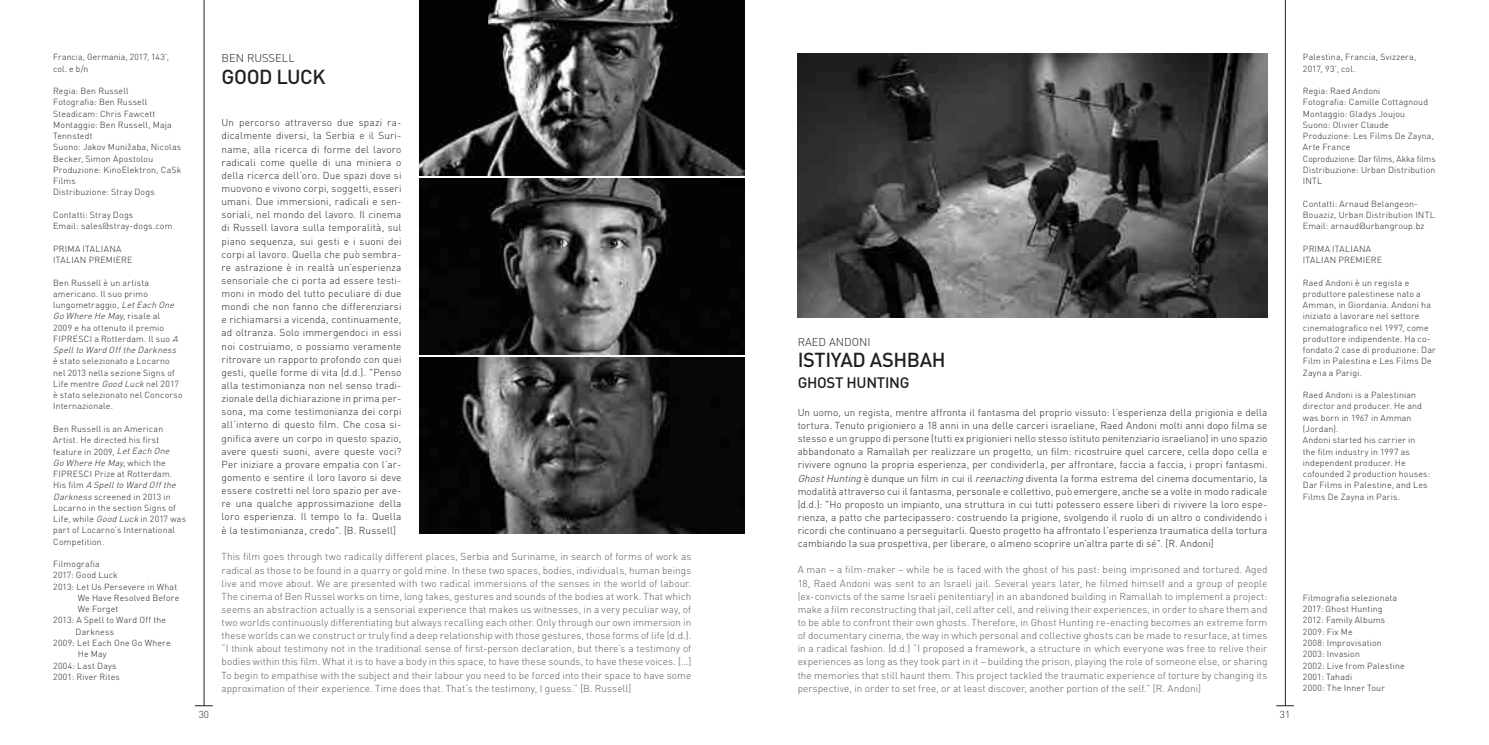
<style>
.page{position:relative;width:1489px;height:745px;background:#fff}
.page>*{position:absolute;margin:0;border:0;box-sizing:border-box;transform-origin:0 0}
.t1{font:500 20px "DIN";color:#231f20}
.t2{font:500 15px "DIN";letter-spacing:-.02em;color:#231f20}
.t3{font:300 11.25px "DIN";color:#231f20}
.t4{font:300 10px/13.1px "DIN";letter-spacing:.015em;color:#231f20;text-align:justify}
.t5{font:300 10px/13.1px "DIN";letter-spacing:.005em;color:#57585a;text-align:justify}
.t6{font:300 8.75px/11.2px "DIN";letter-spacing:.02em;color:#231f20}
.s1{font-style:italic}
</style>
<div class="page">
<hr style="left:1284px;top:0;width:1px;height:705px;background:#231f20">
<svg style="left:1276px;top:705px;width:17px;height:1px"></svg>
<img style="left:797px;top:53px;width:470px;height:264px">
<svg style="left:195px;top:705px;width:18px;height:1px"></svg>
<hr style="left:204px;top:0;width:1px;height:705px;background:#231f20">
<img style="left:419px;top:0;width:325px;height:176px">
<img style="left:419px;top:179px;width:325px;height:175px">
<img style="left:419px;top:357px;width:325px;height:176px">
<p class="t6" style="left:53px;top:51px;width:117px">Francia, Germania, 2017, 143’, col. e b/n</p>
<p class="t6" style="left:53px;top:85px;width:130px">Regia: Ben Russell<br>Fotografia: Ben Russell<br>Steadicam: Chris Fawcett<br>Montaggio: Ben Russell, Maja<br>Tennstedt<br>Suono: Jakov Munižaba, Nicolas<br>Becker, Simon Apostolou<br>Produzione: KinoElektron, CaSk<br>Films<br>Distribuzione: Stray Dogs</p>
<p class="t6" style="left:53px;top:209px;width:121px">Contatti: Stray Dogs<br>Email: sales@stray-dogs.com</p>
<p class="t6" style="left:53px;top:243px;width:81px">PRIMA ITALIANA<br>ITALIAN PREMIERE</p>
<p class="t6" style="left:53px;top:276px;width:128px">Ben Russell è un artista americano. Il suo primo lungometraggio, <span class="s1">LetEach One<br>Go Where He May</span>, r i s a l e a l<br>2009 e ha ottenuto il premio<br>FIPRESCI a Rotterdam. Il suo <span class="s1">A<br>Spellto Ward Offthe Darkness</span></p>
<p class="t6" style="left:53px;top:355px;width:131px">è stato selezionato a Locarno nel 2013 nella sezione Signs of<br>Life mentre <span class="s1">Good Luck</span> nel 2017 è stato selezionato nel Concorso<br>Internazionale.</p>
<p class="t6" style="left:53px;top:423px;width:134px">Ben Russell is an American<br>Artist. He directed his first feature in 2009, <span class="s1">LetEach One<br>Go Where He May</span>, w h i c h t h e<br>FIPRESCI Prize at Rotterdam.<br>H i s fi l m <span class="s1">A Spellto Ward Offthe<br>Darkness</span>screened in 2013 in<br>Locarno in the section Signs of<br>Life, while <span class="s1">Good Luck</span> in 2017 was part of Locarno’s International<br>Competition.</p>
<p class="t6" style="left:53px;top:558px;width:48px">Filmografia</p>
<p class="t6" style="left:53px;top:569px;width:66px">2017: Good Luck</p>
<p class="t6" style="left:53px;top:580px;width:125px">2013: Let Us Persevere in What</p>
<p class="t6" style="left:78px;top:591px;width:103px">We Have Resolved Before</p>
<p class="t6" style="left:78px;top:603px;width:42px">We Forget</p>
<p class="t6" style="left:53px;top:614px;width:114px">2013: A Spell to Ward Off the</p>
<p class="t6" style="left:75px;top:625px;width:40px">Darkness</p>
<p class="t6" style="left:53px;top:636px;width:119px">2009: Let Each One Go Where</p>
<p class="t6" style="left:78px;top:648px;width:31px">He May</p>
<p class="t6" style="left:53px;top:659px;width:65px">2004: Last Days</p>
<p class="t6" style="left:53px;top:670px;width:68px">2001: River Rites</p>
<p class="t4" style="left:199px;top:707px;width:12px">30</p>
<p class="t3" style="left:221px;top:51px;width:41px">Ben Russell</p>
<h1 class="t1" style="left:221px;top:63px;width:13px">GOO</h1>
<h1 class="t1" style="left:259px;top:63px;width:68px">D LUCK</h1>
<p class="t4" style="left:221px;top:116px;width:181px">Un percorso attraverso due spazi ra&shy;dicalmente diversi, la Serbia e il Suri&shy;name, alla ricerca di forme del lavoro radicali come quelle di una miniera o della ricerca dell’oro. Due spazi dove si muovono e vivono corpi, soggetti, esseri umani. Due immersioni, radicali e sen&shy;soriali, nel mondo del lavoro. Il cinema di Russell lavora sulla temporalità, sul piano sequenza, sui gesti e i suoni dei corpi al lavoro. Quella che può sembra&shy;re astrazione è in realtà un’esperienza sensoriale che ci porta ad essere testi&shy;moni in modo del tutto peculiare di due mondi che non fanno che differenziarsi e richiamarsi a vicenda, continuamente, ad oltranza. Solo immergendoci in essi noi costruiamo, o possiamo veramente ritrovare un rapporto profondo con quei gesti, quelle forme di vita (d.d.). "Penso alla testimonianza non nel senso tradi&shy;zionale della dichiarazione in prima per&shy;sona, ma come testimonianza dei corpi all’interno di questo film. Che cosa si&shy;gnifica avere un corpo in questo spazio, avere questi suoni, avere queste voci?<br>Per iniziare a provare empatia con l’ar&shy;gomento e sentire il loro lavoro si deve essere costretti nel loro spazio per ave&shy;re una qualche approssimazione della loro esperienza. Il tempo lo fa. Quella è la testimonianza, credo". [B. Russell]</p>
<p class="t5" style="left:221px;top:549px;width:471px">This film goes through two radically different places, Serbia and Suriname, in search of forms of work as radical as those to be found in a quarry or gold mine. In these two spaces, bodies, individuals, human beings live and move about. We are presented with two radical immersions of the senses in the world of labour.<br>The cinema of Ben Russel works on time, long takes, gestures and sounds of the bodies at work. That which seems an abstraction actually is a sensorial experience that makes us witnesses, in a very peculiar way, of two worlds continuously differentiating but always recalling each other. Only through our own immersion in these worlds can we construct or truly find a deep relationship with those gestures, those forms of life (d.d.). “I think about testimony not in the traditional sense of first-person declaration, but there’s a testimony of bodies within this film. What it is to have a body in this space, to have these sounds, to have these voices. […] To begin to empathise with the subject and their labour you need to be forced into their space to have some approximation of their experience. Time does that. That’s the testimony, I guess.” [B. Russell]</p>
<p class="t3" style="left:797px;top:335px;width:16px">Raed</p>
<p class="t3" style="left:829px;top:335px;width:15px">Andoni</p>
<h1 class="t1" style="left:797px;top:347px;width:10px">ISTIYA</h1>
<h1 class="t1" style="left:852px;top:347px;width:31px">D ASH</h1>
<h1 class="t1" style="left:906px;top:347px;width:26px">BAH</h1>
<h2 class="t2" style="left:797px;top:373px;width:113px">GHOST HUNTING</h2>
<p class="t4" style="left:797px;top:405px;width:471px">Un uomo, un regista, mentre affronta il fantasma del proprio vissuto: l’esperienza della prigionia e della tortura. Tenuto prigioniero a 18 anni in una delle carceri israeliane, Raed Andoni molti anni dopo filma se stesso e un gruppo di persone (tutti ex prigionieri nello stesso istituto penitenziario israeliano) in uno spazio abbandonato a Ramallah per realizzare un progetto, un film: ricostruire quel carcere, cella dopo cella e rivivere ognuno la propria esperienza, per condividerla, per affrontare, faccia a faccia, i propri fantasmi.<br><span class="s1">GhostHunting</span>è dunque un film in cui il <span class="s1">reenacting</span>diventa la forma estrema del cinema documentario, la modalità attraverso cui il fantasma, personale e collettivo, può emergere, anche se a volte in modo radicale (d.d.): "Ho proposto un impianto, una struttura in cui tutti potessero essere liberi di rivivere la loro espe&shy;rienza, a patto che partecipassero: costruendo la prigione, svolgendo il ruolo di un altro o condividendo i ricordi che continuano a perseguitarli. Questo progetto ha affrontato l’esperienza traumatica della tortura cambiando la sua prospettiva, per liberare, o almeno scoprire un’altra parte di sé". [R. Andoni]</p>
<p class="t5" style="left:797px;top:563px;width:471px">A man – a film-maker – while he is faced with the ghost of his past: being imprisoned and tortured. Aged 18, Raed Andoni was sent to an Israeli jail. Several years later, he filmed himself and a group of people (ex-convicts of the same Israeli penitentiary) in an abandoned building in Ramallah to implement a project: make a film reconstructing that jail, cell after cell, and reliving their experiences, in order to share them and to be able to confront their own ghosts. Therefore, in Ghost Hunting re-enacting becomes an extreme form of documentary cinema, the way in which personal and collective ghosts can be made to resurface, at times in a radical fashion. (d.d.) “I proposed a framework, a structure in which everyone was free to relive their experiences as long as they took part in it – building the prison, playing the role of someone else, or sharing the memories that still haunt them. This project tackled the traumatic experience of torture by changing its perspective, in order to set free, or at least discover, another portion of the self.” [R. Andoni]</p>
<p class="t4" style="left:1279px;top:707px;width:12px">31</p>
<p class="t6" style="left:1302px;top:51px;width:115px">Palestina, Francia, Svizzera,<br>2017, 93’, col.</p>
<p class="t6" style="left:1302px;top:85px;width:134px">Regia: Raed Andoni<br>Fotografia: Camille Cottagnoud<br>Montaggio: Gladys Joujou<br>Suono: Olivier Claude<br>Produzione: Les Films De Zayna,<br>Arte France<br>Coproduzione: Dar films, Akka films<br>Distribuzione: Urban Distribution<br>INTL</p>
<p class="t6" style="left:1302px;top:198px;width:133px">Contatti: Arnaud Belangeon-<br>Bouaziz, Urban Distribution INTL<br>Email: arnaud@urbangroup.bz</p>
<p class="t6" style="left:1302px;top:243px;width:81px">PRIMA ITALIANA<br>ITALIAN PREMIERE</p>
<p class="t6" style="left:1302px;top:276px;width:134px">Raed Andoni è un regista e produttore palestinese nato a<br>Amman, in Giordania. Andoni ha iniziato a lavorare nel settore cinematografico nel 1997, come produttore indipendente. Ha co&shy;fondato 2 case di produzione: Dar<br>Film in Palestina e Les Films De<br>Zayna a Parigi.</p>
<p class="t6" style="left:1302px;top:389px;width:129px">Raed Andoni is a Palestinian director and producer. He and was born in 1967 in Amman (Jordan).<br>Andoni started his carrier in the film industry in 1997 as independent producer. He cofounded 2 production houses:<br>Dar Films in Palestine, and Les<br>Films De Zayna in Paris.</p>
<p class="t6" style="left:1302px;top:591px;width:103px">Filmografia selezionata<br>2017: Ghost Hunting<br>2012: Family Albums<br>2009: Fix Me<br>2008: Improvisation<br>2003: Invasion<br>2002: Live from Palestine<br>2001: Tahadi<br>2000: The Inner Tour</p>
</div>
